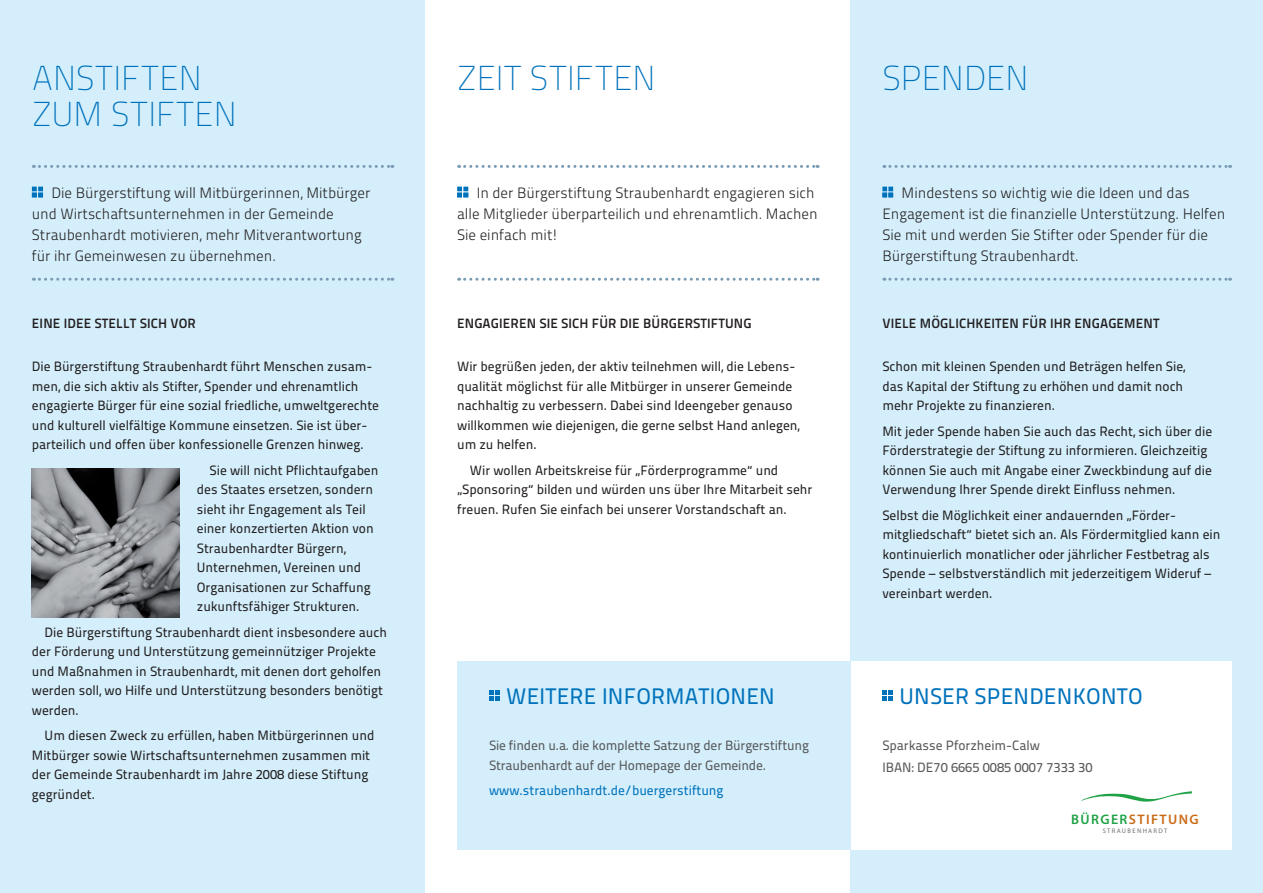
<style>
.page{position:relative;width:1263px;height:893px;background:#fff}
.page>*{position:absolute;margin:0;border:0;box-sizing:border-box;transform-origin:0 0}
.t1{font:34.5px/36px "Titillium Maps 26 L 1 wt";letter-spacing:-.01em;color:#0072bc}
.t2{font:34.5px "Titillium Maps 26 L 1 wt";letter-spacing:.01em;color:#0072bc}
.t3{font:22.5px "Titillium Maps 26 L 500 wt";letter-spacing:.01em;color:#0072bc}
.t4{font:15px/21px "Titillium Maps 26 L 250 wt";color:#231f20}
.t5{font:600 13.8px "Myriad Pro";letter-spacing:.1em;color:#ca6c17}
.t6{font:13.5px/19.5px "Titillium Maps 26 L 500 wt";color:#231f20}
.t7{font:13.5px/21px "Titillium Maps 26 L 500 wt";letter-spacing:-.01em;color:#57585a}
.t8{font:13.5px "Titillium Maps 26 L 750 wt";letter-spacing:.01em;color:#231f20}
.t9{font:13.5px "Titillium Maps 26 L 500 wt";color:#0072bc}
.t10{font:6.6px "Myriad Pro";letter-spacing:.2em;color:#6c6d70}
.s1{color:#1fa245}
</style>
<div class="page">
<div style="left:0;top:0;width:425px;height:893px;background:#d4effb"></div>
<div style="left:850px;top:0;width:413px;height:893px;background:#d4effb"></div>
<svg style="left:33px;top:165px;width:360px;height:3px"></svg>
<svg style="left:33px;top:278px;width:360px;height:3px"></svg>
<svg style="left:32px;top:187px;width:11px;height:10px"></svg>
<svg style="left:459px;top:165px;width:359px;height:3px"></svg>
<svg style="left:459px;top:278px;width:359px;height:3px"></svg>
<svg style="left:457px;top:187px;width:11px;height:10px"></svg>
<svg style="left:884px;top:165px;width:346px;height:3px"></svg>
<svg style="left:884px;top:278px;width:346px;height:3px"></svg>
<svg style="left:882px;top:187px;width:11px;height:10px"></svg>
<img style="left:32px;top:468px;width:148px;height:149px">
<div style="left:845px;top:661px;width:386px;height:189px;background:#fff"></div>
<svg style="left:882px;top:690px;width:11px;height:11px"></svg>
<div style="left:457px;top:661px;width:393px;height:189px;background:#d4effb"></div>
<svg style="left:489px;top:690px;width:11px;height:11px"></svg>
<svg style="left:1081px;top:791px;width:111px;height:11px"></svg>
<h1 class="t1" style="left:32px;top:58px;width:206px">ANSTIFTEN<br>ZUM STIFTEN</h1>
<p class="t4" style="left:32px;top:181px;width:340px;text-indent:20px">Die Bürgerstiftung will Mitbürgerinnen, Mitbürger und Wirtschaftsunternehmen in der Gemeinde Straubenhardt motivieren, mehr Mitverantwortung für ihr Gemeinwesen zu übernehmen.</p>
<p class="t8" style="left:32px;top:313px;width:165px">EINE IDEE STELLT SICH VOR</p>
<p class="t6" style="left:32px;top:356px;width:349px">Die Bürgerstiftung Straubenhardt führt Menschen zusam&shy;men, die sich aktiv als Stifter, Spender und ehrenamtlich engagierte Bürger für eine sozial friedliche, umweltgerechte und kulturell vielfältige Kommune einsetzen. Sie ist über&shy;parteilich und offen über konfessionelle Grenzen hinweg.</p>
<p class="t6" style="left:197px;top:460px;width:183px;text-indent:13px">Sie will nicht Pflichtaufgaben des Staates ersetzen, sondern sieht ihr Engagement als Teil einer konzertierten Aktion von<br>Straubenhardter Bürgern,<br>Unternehmen, Vereinen und<br>Organisationen zur Schaffung zukunftsfähiger Strukturen.</p>
<p class="t6" style="left:32px;top:622px;width:357px;text-indent:13px">Die Bürgerstiftung Straubenhardt dient insbesondere auch der Förderung und Unterstützung gemeinnütziger Projekte und Maßnahmen in Straubenhardt, mit denen dort geholfen werden soll, wo Hilfe und Unterstützung besonders benötigt werden.</p>
<p class="t6" style="left:32px;top:725px;width:344px;text-indent:13px">Um diesen Zweck zu erfüllen, haben Mitbürgerinnen und Mitbürger sowie Wirtschaftsunternehmen zusammen mit der Gemeinde Straubenhardt im Jahre 2008 diese Stiftung gegründet.</p>
<h1 class="t2" style="left:457px;top:53px;width:200px">ZEIT STIFTEN</h1>
<p class="t4" style="left:457px;top:181px;width:362px;text-indent:20px">In der Bürgerstiftung Straubenhardt engagieren sich alle Mitglieder überparteilich und ehrenamtlich. Machen<br>Sie einfach mit!</p>
<p class="t8" style="left:457px;top:313px;width:296px">ENGAGIEREN SIE SICH FÜR DIE BÜRGERSTIFTUNG</p>
<p class="t6" style="left:457px;top:356px;width:344px">Wir begrüßen jeden, der aktiv teilnehmen will, die Lebens&shy;qualität möglichst für alle Mitbürger in unserer Gemeinde nachhaltig zu verbessern. Dabei sind Ideengeber genauso willkommen wie diejenigen, die gerne selbst Hand anlegen, um zu helfen.</p>
<p class="t6" style="left:457px;top:460px;width:357px;text-indent:13px">Wir wollen Arbeitskreise für „Förderprogramme“ und „Sponsoring“ bilden und würden uns über Ihre Mitarbeit sehr freuen. Rufen Sie einfach bei unserer Vorstandschaft an.</p>
<h2 class="t3" style="left:506px;top:679px;width:270px">WEITERE INFORMATIONEN</h2>
<p class="t7" style="left:489px;top:735px;width:321px;line-height:19.5px">Sie finden u.a. die komplette Satzung der Bürgerstiftung<br>Straubenhardt auf der Homepage der Gemeinde.</p>
<p class="t9" style="left:489px;top:781px;width:236px">www.straubenhardt.de/buergerstiftung</p>
<h1 class="t1" style="left:882px;top:58px;width:148px">SPENDEN</h1>
<p class="t4" style="left:882px;top:181px;width:345px;text-indent:19px">Mindestens so wichtig wie die Ideen und das Engagement ist die finanzielle Unterstützung. Helfen Sie mit und werden Sie Stifter oder Spender für die Bürgerstiftung Straubenhardt.</p>
<p class="t8" style="left:882px;top:313px;width:279px">VIELE MÖGLICHKEITEN FÜR IHR ENGAGEMENT</p>
<p class="t6" style="left:882px;top:356px;width:305px">Schon mit kleinen Spenden und Beträgen helfen Sie, das Kapital der Stiftung zu erhöhen und damit noch mehr Projekte zu finanzieren.</p>
<p class="t6" style="left:882px;top:421px;width:331px">Mit jeder Spende haben Sie auch das Recht, sich über die Förderstrategie der Stiftung zu informieren. Gleichzeitig können Sie auch mit Angabe einer Zweckbindung auf die Verwendung Ihrer Spende direkt Einfluss nehmen.</p>
<p class="t6" style="left:882px;top:505px;width:340px">Selbst die Möglichkeit einer andauernden „Förder&shy;mitgliedschaft“ bietet sich an. Als Fördermitglied kann ein kontinuierlich monatlicher oder jährlicher Festbetrag als Spende – selbstverständlich mit jederzeitigem Wideruf – vereinbart werden.</p>
<h2 class="t3" style="left:899px;top:679px;width:245px">UNSER SPENDENKONTO</h2>
<p class="t7" style="left:882px;top:734px;width:212px">Sparkasse Pforzheim-Calw<br>IBAN: DE70 6665 0085 0007 7333 30</p>
<p class="t5" style="left:1071px;top:810px;width:129px"><span class="s1">BÜRGER</span>STIFTUNG</p>
<p class="t10" style="left:1103px;top:826px;width:66px">STRAUBENHARDT</p>
</div>
